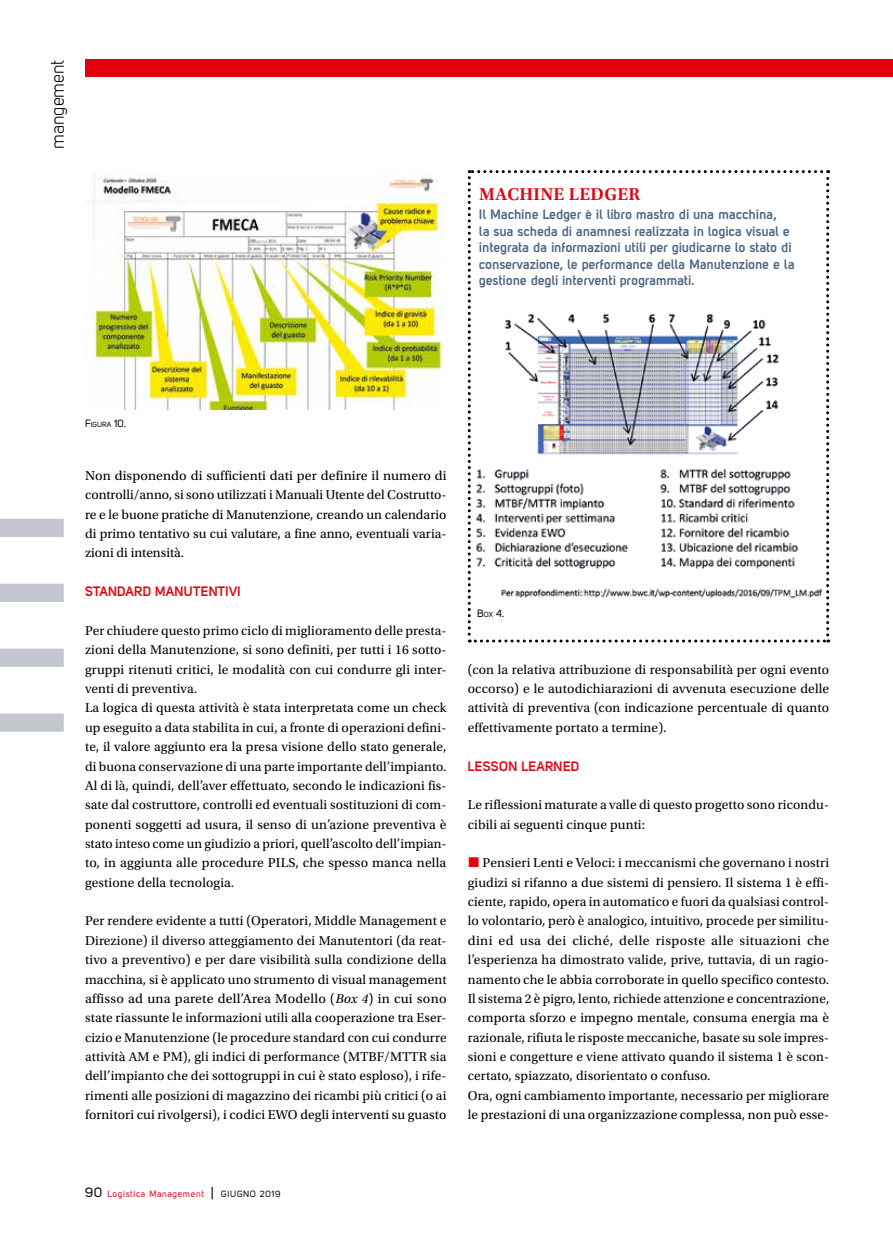
<style>
.page{position:relative;width:893px;height:1234px;background:#fff}
.page>*{position:absolute;margin:0;border:0;box-sizing:border-box;transform-origin:0 0}
.t1{font:600 18px "Utopia Std";letter-spacing:.02em;color:#e3000f}
.t2{font:18px "Uni Sans Book";color:#000}
.t3{font:13.5px/19.4px "Utopia Std";letter-spacing:.01em;color:#000;text-align:justify}
.t4{font:700 13.5px/16.5px "Uni Sans Semi";letter-spacing:.01em;color:#496380}
.t5{font:700 13.5px "Uni Sans Semi";letter-spacing:.01em;color:#e3000f}
.t6{font:10.5px "Uni Sans Regular";color:#000}
.t7{font:9px "Uni Sans Regular";letter-spacing:.07em;color:#e3000f}
.t8{font:7.35px "Uni Sans Regular";color:#000}
.s1{font-size:10.5px}
.s2{font-style:italic}
.s3{font-size:7.35px}
.s4{font-size:13.5px;color:#000}
.s5{color:#000}
</style>
<div class="page">
<div style="left:0;top:713px;width:64px;height:18px;background:#c4c8ce"></div>
<div style="left:0;top:648px;width:64px;height:18px;background:#c4c8ce"></div>
<div style="left:0;top:583px;width:64px;height:18px;background:#c4c8ce"></div>
<div style="left:0;top:518px;width:64px;height:19px;background:#c4c8ce"></div>
<div style="left:85px;top:60px;width:808px;height:17px;background:#e3000f"></div>
<svg style="left:468px;top:170px;width:361px;height:472px"></svg>
<img style="left:473px;top:306px;width:349px;height:298px">
<img style="left:85px;top:172px;width:358px;height:237px">
<h1 class="t2" style="left:47px;top:149px;width:91px;rotate:-90deg">mangement</h1>
<h1 class="t1" style="left:479px;top:184px;width:162px">MACHINE LEDGER</h1>
<p class="t4" style="left:479px;top:206px;width:317px">Il Machine Ledger è il libro mastro di una macchina,<br>la sua scheda di anamnesi realizzata in logica visual e integrata da informazioni utili per giudicarne lo stato di conservazione, le performance della Manutenzione e la gestione degli interventi programmati.</p>
<p class="t8" style="left:85px;top:419px;width:43px"><span class="s1">F</span>IGURA <span class="s1">10.</span></p>
<p class="t3" style="left:85px;top:466px;width:363px">Non disponendo di sufficienti dati per definire il numero di controlli/anno, si sono utilizzati i Manuali Utente del Costrutto&shy;re e le buone pratiche di Manutenzione, creando un calendario di primo tentativo su cui valutare, a fine anno, eventuali varia&shy;zioni di intensità.</p>
<p class="t5" style="left:85px;top:583px;width:158px">STANDARD MANUTENTIVI</p>
<p class="t3" style="left:85px;top:621px;width:363px;text-align:left">Per chiudere questo primo ciclo di miglioramento delle presta&shy;zioni della Manutenzione, si sono definiti, per tutti i 16 sotto&shy;gruppi ritenuti critici, le modalità con cui condurre gli inter&shy;venti di preventiva.<br>La logica di questa attività è stata interpretata come un check up eseguito a data stabilita in cui, a fronte di operazioni defini&shy;te, il valore aggiunto era la presa visione dello stato generale, di buona conservazione di una parte importante dell’impianto.<br>Al di là, quindi, dell’aver effettuato, secondo le indicazioni fis&shy;sate dal costruttore, controlli ed eventuali sostituzioni di com&shy;ponenti soggetti ad usura, il senso di un’azione preventiva è stato inteso come un giudizio a priori, quell’ascolto dell’impian&shy;to, in aggiunta alle procedure PILS, che spesso manca nella gestione della tecnologia.</p>
<p class="t3" style="left:85px;top:911px;width:363px">Per rendere evidente a tutti (Operatori, Middle Management e Direzione) il diverso atteggiamento dei Manutentori (da reat&shy;tivo a preventivo) e per dare visibilità sulla condizione della macchina, si è applicato uno strumento di visual management affisso ad una parete dell’Area Modello (<span class="s2">Box 4</span>) in cui sono state riassunte le informazioni utili alla cooperazione tra Eser&shy;cizio e Manutenzione (le procedure standard con cui condurre attività AM e PM), gli indici di performance (MTBF/MTTR sia dell’impianto che dei sottogruppi in cui è stato esploso), i rife&shy;rimenti alle posizioni di magazzino dei ricambi più critici (o ai fornitori cui rivolgersi), i codici EWO degli interventi su guasto</p>
<p class="t6" style="left:477px;top:607px;width:28px">B<span class="s3">OX</span> 4.</p>
<p class="t3" style="left:468px;top:659px;width:363px">(con la relativa attribuzione di responsabilità per ogni evento occorso) e le autodichiarazioni di avvenuta esecuzione delle attività di preventiva (con indicazione percentuale di quanto effettivamente portato a termine).</p>
<p class="t5" style="left:468px;top:757px;width:113px">LESSON LEARNED</p>
<p class="t3" style="left:468px;top:795px;width:363px">Le riflessioni maturate a valle di questo progetto sono ricondu&shy;cibili ai seguenti cinque punti:</p>
<p class="t3" style="left:468px;top:853px;width:363px;text-align:left;text-indent:15px">Pensieri Lenti e Veloci: i meccanismi che governano i nostri giudizi si rifanno a due sistemi di pensiero. Il sistema 1 è effi&shy;ciente, rapido, opera in automatico e fuori da qualsiasi control&shy;lo volontario, però è analogico, intuitivo, procede per similitu&shy;dini ed usa dei cliché, delle risposte alle situazioni che l’esperienza ha dimostrato valide, prive, tuttavia, di un ragio&shy;namento che le abbia corroborate in quello specifico contesto.<br>Il sistema 2 è pigro, lento, richiede attenzione e concentrazione, comporta sforzo e impegno mentale, consuma energia ma è razionale, rifiuta le risposte meccaniche, basate su sole impres&shy;sioni e congetture e viene attivato quando il sistema 1 è scon&shy;certato, spiazzato, disorientato o confuso.<br>Ora, ogni cambiamento importante, necessario per migliorare le prestazioni di una organizzazione complessa, non può esse-</p>
<p class="t7" style="left:85px;top:1187px;width:197px"><span class="s4">90</span> Logistica Management <span class="s4">|</span> <span class="s5">GIUGNO 2019</span></p>
</div>
